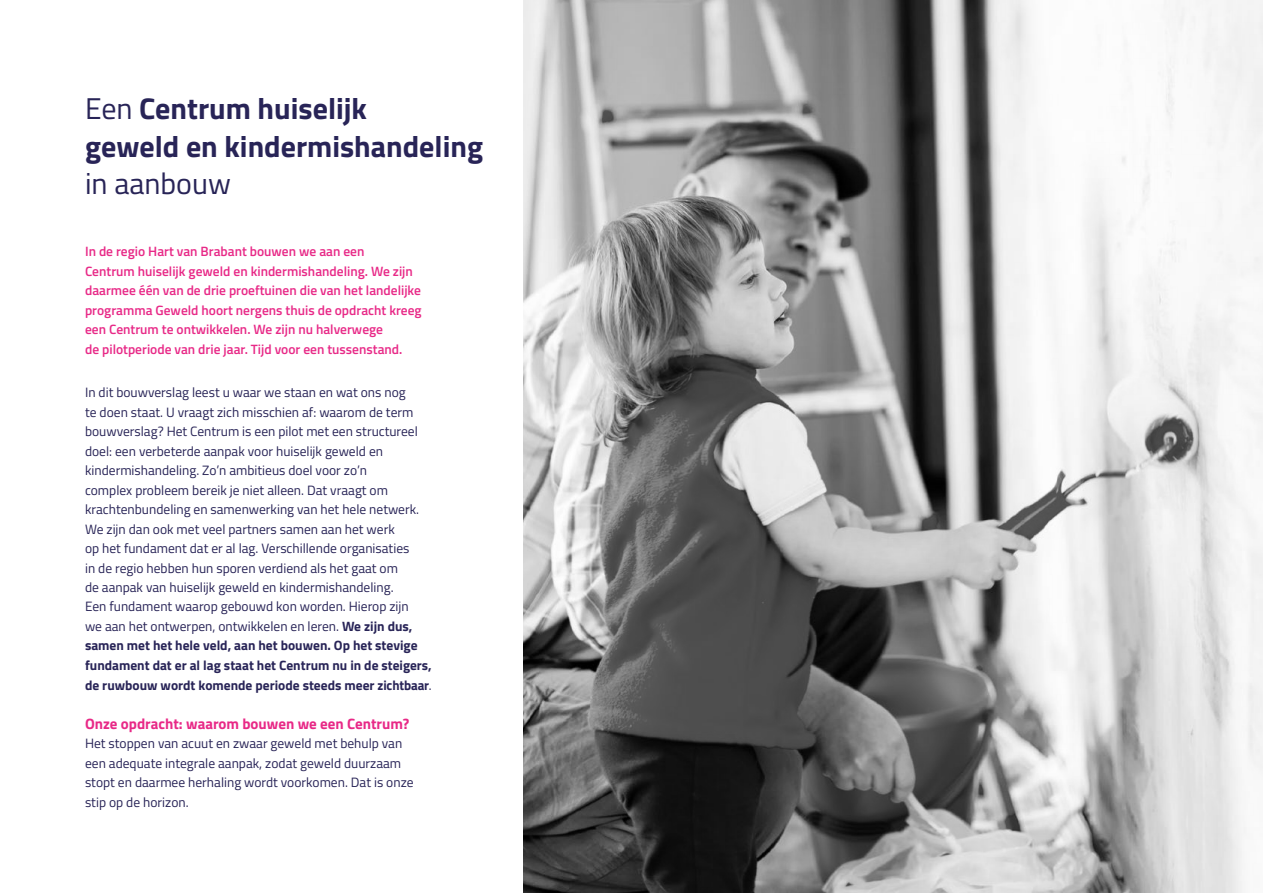
<style>
.page{position:relative;width:1263px;height:893px;background:#fff}
.page>*{position:absolute;margin:0;border:0;box-sizing:border-box;transform-origin:0 0}
.t1{font:700 30px/37.5px "Titillium Web";color:#282457}
.t2{font:30px "Titillium Web";color:#282457}
.t3{font:700 15px "Titillium Web";color:#e82987}
.t4{font:13.5px/19.5px "Titillium Web";color:#282457}
.t5{font:600 13.5px/19.5px "Titillium Web";color:#e82987}
.s1{font-weight:400}
.s2{font-weight:700}
</style>
<div class="page">
<img style="left:523px;top:0;width:740px;height:893px">
<h1 class="t1" style="left:85px;top:88px;width:399px"><span class="s1">Een</span> Centrum huiselijk<br>geweld en kindermishandeling</h1>
<h1 class="t2" style="left:85px;top:162px;width:147px">in -aanbouw</h1>
<p class="t5" style="left:85px;top:241px;width:338px">In de regio Hart van Brabant bouwen we aan een<br>Centrum huiselijk geweld en kindermishandeling. We zijn daarmee één van de drie proeftuinen die van het landelijke programma Geweld hoort nergens thuis de opdracht kreeg een Centrum te ontwikkelen. We zijn nu halverwege<br>de pilotperiode van drie jaar. Tijd voor een tussenstand.</p>
<p class="t4" style="left:85px;top:382px;width:348px">In dit bouwverslag leest u waar we staan en wat ons nog<br>te doen staat. U vraagt zich misschien af: waarom de term bouwverslag? Het Centrum is een pilot met een structureel doel: een verbeterde aanpak voor huiselijk geweld en kindermishandeling. Zo’n ambitieus doel voor zo’n<br>complex probleem bereik je niet alleen. Dat vraagt om krachtenbundeling en samenwerking van het hele netwerk.<br>We zijn dan ook met veel partners samen aan het werk<br>op het fundament dat er al lag. Verschillende organisaties<br>in de regio hebben hun sporen verdiend als het gaat om<br>de aanpak van huiselijk geweld en kindermishandeling.<br>Een fundament waarop gebouwd kon worden. Hierop zijn<br>we aan het ontwerpen, ontwikkelen en leren. <span class="s2">We zijn dus, samen met het hele veld, aan het bouwen. Op het stevige fundament dat er al lag staat het Centrum nu in de steigers, de ruwbouw wordt komende periode steeds meer zichtbaar</span>.</p>
<p class="t3" style="left:85px;top:712px;width:326px">Onze opdracht: waarom bouwen we een Centrum?</p>
<p class="t4" style="left:85px;top:733px;width:330px">Het stoppen van acuut en zwaar geweld met behulp van een adequate integrale aanpak, zodat geweld duurzaam stopt en daarmee herhaling wordt voorkomen. Dat is onze stip op de horizon.</p>
</div>
